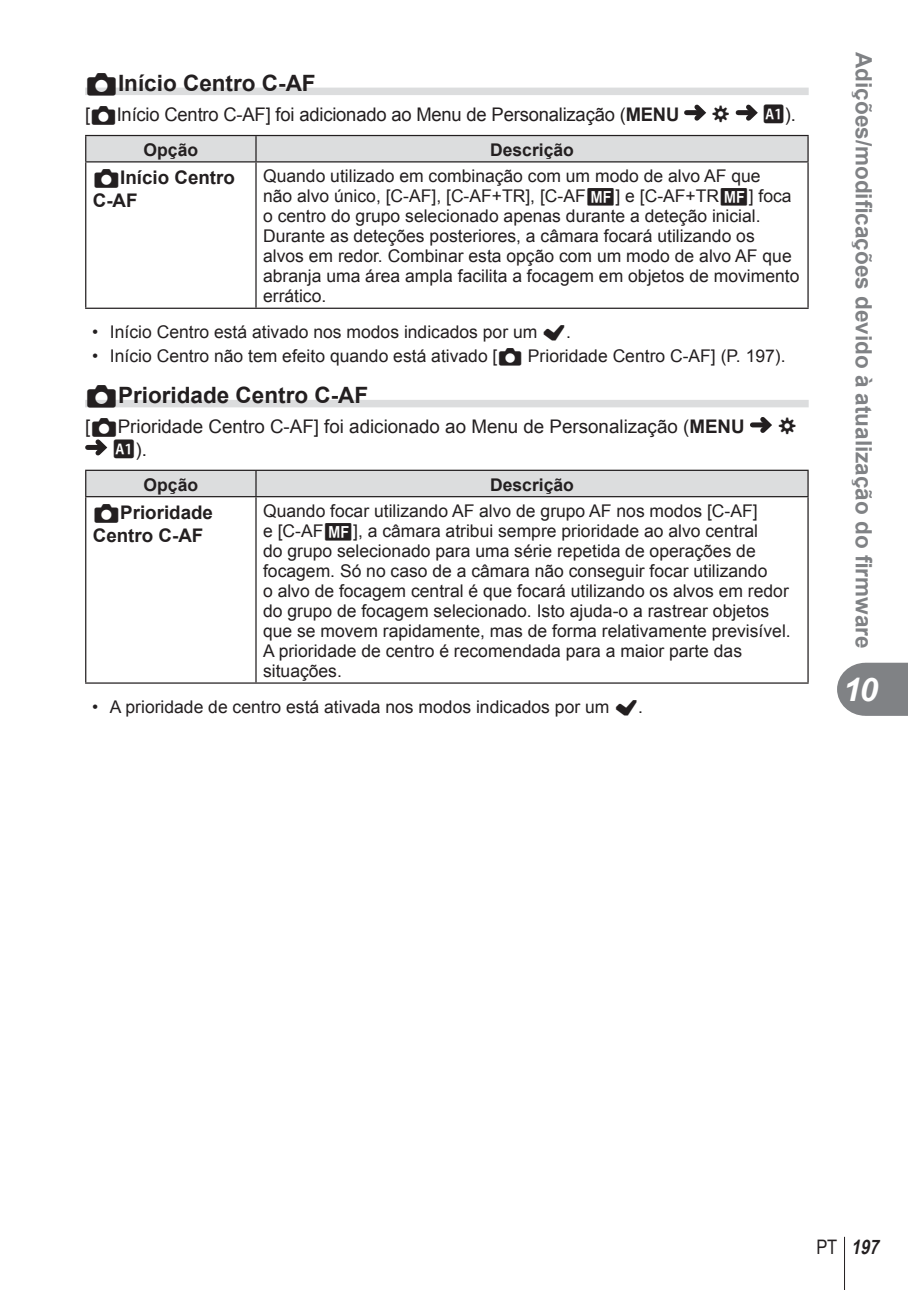
<style>
.page{position:relative;width:908px;height:1290px;background:#fff}
.page>*{position:absolute;margin:0;border:0;box-sizing:border-box;transform-origin:0 0}
.t1{font:italic 700 32.5px "Arial";color:#fff}
.t2{font:700 22.5px "Arial";color:#808285}
.t3{font:700 22.5px "Arial";color:#231f20}
.t4{font:italic 700 20px "Arial Narrow";color:#231f20}
.t5{font:18.75px "Arial";color:#231f20}
.t6{font:700 18.75px/22.5px "Arial";color:#231f20}
.t7{font:18.75px "Olympus 37";color:#231f20}
.t8{font:17.5px/20px "Arial";color:#231f20}
.t9{font:700 17.5px "Arial";color:#231f20}
.s1{font-family:"Olympus 3";font-weight:400}
.s2{font-family:"Olympus 3"}
.s3{font-weight:700}
.s4{font-family:"Olympus 37"}
.s5{font-family:"Olympus 6"}
.s6{font-family:"olymp 17"}
.s7{font-weight:400;font-style:normal}
</style>
<div class="page">
<hr style="left:843px;top:1237px;width:1px;height:53px;background:#231f20">
<svg style="left:837px;top:663px;width:70px;height:53px;background:#8b8d8f"></svg>
<div style="left:85px;top:88px;width:723px;height:7px;background:#dcddde"></div>
<div style="left:85px;top:400px;width:723px;height:7px;background:#dcddde"></div>
<div style="left:686px;top:110px;width:14px;height:5px;background:#231f20"></div>
<svg style="left:689px;top:104px;width:18px;height:17px"></svg>
<div style="left:737px;top:110px;width:15px;height:5px;background:#231f20"></div>
<svg style="left:741px;top:104px;width:17px;height:17px"></svg>
<hr style="left:85px;top:135px;width:171px;height:1px;background:#231f20">
<hr style="left:256px;top:135px;width:552px;height:1px;background:#231f20">
<svg style="left:85px;top:136px;width:723px;height:26px;background:#d4d5d6"></svg>
<hr style="left:85px;top:162px;width:1px;height:146px;background:#231f20">
<hr style="left:255px;top:162px;width:1px;height:146px;background:#231f20">
<hr style="left:807px;top:162px;width:1px;height:146px;background:#231f20">
<hr style="left:85px;top:308px;width:723px;height:1px;background:#231f20">
<div style="left:752px;top:422px;width:14px;height:5px;background:#231f20"></div>
<svg style="left:755px;top:417px;width:17px;height:16px"></svg>
<div style="left:88px;top:445px;width:14px;height:5px;background:#231f20"></div>
<svg style="left:91px;top:439px;width:17px;height:17px"></svg>
<svg style="left:85px;top:470px;width:723px;height:27px;background:#cececf"></svg>
<hr style="left:85px;top:497px;width:1px;height:185px;background:#231f20">
<hr style="left:255px;top:497px;width:1px;height:185px;background:#231f20">
<hr style="left:807px;top:497px;width:1px;height:185px;background:#231f20">
<hr style="left:85px;top:682px;width:723px;height:2px;background:#231f20">
<p class="t3" style="left:85px;top:71px;width:232px"><span class="s1">K</span>Início Centro C-AF</p>
<p class="t5" style="left:85px;top:104px;width:595px">[<span class="s2">K</span>Início Centro C-AF] foi adicionado ao Menu de Personalização (<span class="s3">MENU</span></p>
<p class="t7" style="left:710px;top:104px;width:21px">G</p>
<p class="t5" style="left:762px;top:104px;width:35px"><span class="s4">J</span>).</p>
<p class="t9" style="left:143px;top:140px;width:56px">Opção</p>
<p class="t9" style="left:490px;top:140px;width:85px">Descrição</p>
<p class="t6" style="left:93px;top:167px;width:143px"><span class="s1">K</span>Início Centro<br>C-AF</p>
<p class="t8" style="left:263px;top:166px;width:537px">Quando utilizado em combinação com um modo de alvo AF que<br>não alvo único, [C-AF], [C-AF+TR], [C-AF<span class="s5">b</span>] e [C-AF+TR<span class="s5">b</span>] foca o centro do grupo selecionado apenas durante a deteção inicial.<br>Durante as deteções posteriores, a câmara focará utilizando os alvos em redor. Combinar esta opção com um modo de alvo AF que abranja uma área ampla facilita a focagem em objetos de movimento errático.</p>
<p class="t8" style="left:92px;top:322px;width:480px">• Início Centro está ativado nos modos indicados por um <span class="s6">v</span>.</p>
<p class="t8" style="left:92px;top:345px;width:694px">• Início Centro não tem efeito quando está ativado [<span class="s2">K</span> Prioridade Centro C-AF] (P. 197).</p>
<p class="t3" style="left:85px;top:383px;width:284px"><span class="s1">K</span>Prioridade Centro C-AF</p>
<p class="t5" style="left:85px;top:416px;width:660px">[<span class="s2">K</span>Prioridade Centro C-AF] foi adicionado ao Menu de Personalização (<span class="s3">MENU</span></p>
<p class="t7" style="left:777px;top:416px;width:22px">G</p>
<p class="t5" style="left:112px;top:438px;width:36px"><span class="s4">J</span>).</p>
<p class="t9" style="left:143px;top:475px;width:56px">Opção</p>
<p class="t9" style="left:490px;top:475px;width:85px">Descrição</p>
<p class="t6" style="left:93px;top:501px;width:122px"><span class="s1">K</span>Prioridade<br>Centro C-AF</p>
<p class="t8" style="left:263px;top:501px;width:529px">Quando focar utilizando AF alvo de grupo AF nos modos [C-AF]<br>e [C-AF<span class="s5">b</span>], a câmara atribui sempre prioridade ao alvo central<br>do grupo selecionado para uma série repetida de operações de focagem. Só no caso de a câmara não conseguir focar utilizando<br>o alvo de focagem central é que focará utilizando os alvos em redor do grupo de focagem selecionado. Isto ajuda-o a rastrear objetos que se movem rapidamente, mas de forma relativamente previsível.<br>A prioridade de centro é recomendada para a maior parte das situações.</p>
<p class="t8" style="left:92px;top:697px;width:552px">• A prioridade de centro está ativada nos modos indicados por um <span class="s6">v</span>.</p>
<p class="t2" style="left:875px;top:52px;width:598px;rotate:90deg">Adições/modificações devido à atualização do firmware</p>
<h1 class="t1" style="left:842px;top:671px;width:36px">10</h1>
<p class="t4" style="left:816px;top:1235px;width:68px"><span class="s7">PT</span> 197</p>
</div>
